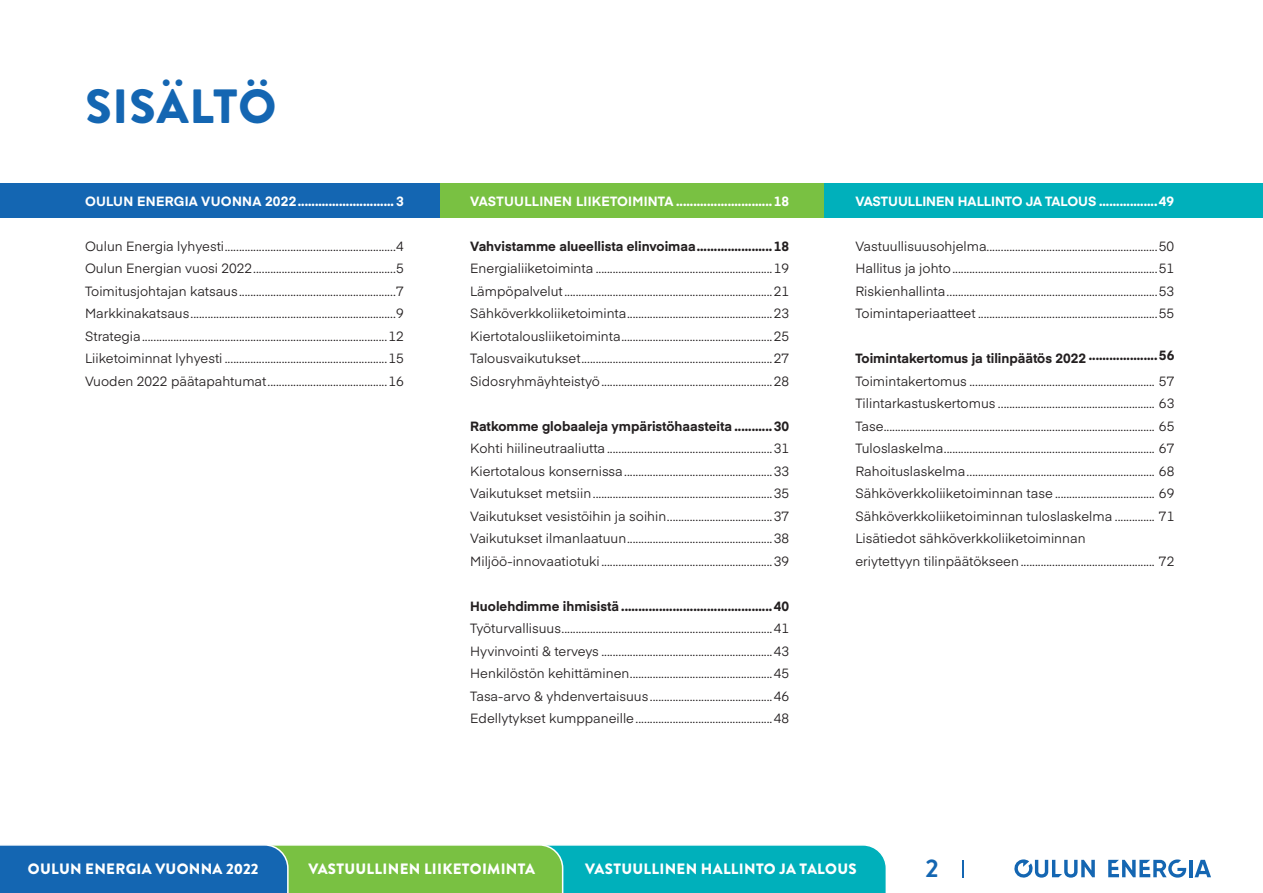
<style>
.page{position:relative;width:1263px;height:893px;background:#fff}
.page>*{position:absolute;margin:0;border:0;box-sizing:border-box;transform-origin:0 0}
.t1{font:900 48px "Brandon Grotesque";letter-spacing:.02em;color:#1466b2}
.t2{font:700 25.5px "Brandon Grotesque";color:#1466b2}
.t3{font:900 15px "Brandon Grotesque";letter-spacing:.02em;color:#fff}
.t4{font:13.2px/22.5px "Eina 01";color:#231f20;text-align:justify}
.t5{font:700 13.2px "Eina 01";color:#231f20}
.t6{font:700 13.2px "Eina 01";letter-spacing:.02em;color:#fff}
.t7{font:700 13.2px "Eina 01";color:#fff}
</style>
<div class="page">
<div style="left:0;top:183px;width:440px;height:34px;background:#1466b2"></div>
<div style="left:440px;top:183px;width:384px;height:34px;background:#79c142"></div>
<div style="left:824px;top:183px;width:439px;height:34px;background:#00b0bb"></div>
<svg style="left:0;top:845px;width:886px;height:48px;background:#309f94"></svg>
<svg style="left:962px;top:860px;width:2px;height:17px"></svg>
<hr style="left:1189px;top:860px;width:3px;height:17px;background:#1466b2">
<svg style="left:1194px;top:860px;width:17px;height:17px"></svg>
<svg style="left:1108px;top:859px;width:78px;height:19px"></svg>
<svg style="left:1014px;top:859px;width:81px;height:19px"></svg>
<h1 class="t1" style="left:85px;top:72px;width:192px">SISÄLTÖ</h1>
<p class="t6" style="left:85px;top:191px;width:320px">OULUN ENERGIA VUONNA 2022............................ 3</p>
<p class="t4" style="left:85px;top:234px;width:320px">Oulun Energia lyhyesti............................................................4<br>Oulun Energian vuosi 2022..................................................5<br>Toimitusjohtajan katsaus.......................................................7<br>Markkinakatsaus........................................................................9<br>Strategia......................................................................................12<br>Liiketoiminnat lyhyesti .........................................................15<br>Vuoden 2022 päätapahtumat..........................................16</p>
<p class="t6" style="left:470px;top:191px;width:320px">VASTUULLINEN LIIKETOIMINTA ............................18</p>
<p class="t5" style="left:470px;top:236px;width:320px">Vahvistamme alueellista elinvoimaa......................18</p>
<p class="t4" style="left:470px;top:256px;width:320px">Energialiiketoiminta ..............................................................19<br>Lämpöpalvelut.........................................................................21<br>Sähköverkkoliiketoiminta...................................................23<br>Kiertotalousliiketoiminta.....................................................25<br>Talousvaikutukset...................................................................27<br>Sidosryhmäyhteistyö............................................................28</p>
<p class="t5" style="left:470px;top:416px;width:320px">Ratkomme globaaleja ympäristöhaasteita ...........30</p>
<p class="t4" style="left:470px;top:436px;width:320px">Kohti hiilineutraaliutta..........................................................31<br>Kiertotalous konsernissa....................................................33<br>Vaikutukset metsiin...............................................................35<br>Vaikutukset vesistöihin ja soihin.....................................37<br>Vaikutukset ilmanlaatuun...................................................38<br>Miljöö-innovaatiotuki............................................................39</p>
<p class="t5" style="left:470px;top:596px;width:320px">Huolehdimme ihmisistä ............................................40</p>
<p class="t4" style="left:470px;top:616px;width:320px">Työturvallisuus..........................................................................41<br>Hyvinvointi &amp; terveys ............................................................43<br>Henkilöstön kehittäminen..................................................45<br>Tasa-arvo &amp; yhdenvertaisuus...........................................46<br>Edellytykset kumppaneille................................................48</p>
<p class="t7" style="left:855px;top:191px;width:320px">VASTUULLINEN HALLINTO JA TALOUS .................49</p>
<p class="t4" style="left:855px;top:234px;width:320px">Vastuullisuusohjelma............................................................50<br>Hallitus ja johto........................................................................51<br>Riskienhallinta..........................................................................53<br>Toimintaperiaatteet ...............................................................55</p>
<p class="t5" style="left:855px;top:349px;width:320px">Toimintakertomus ja tilinpäätös 2022 ....................56</p>
<p class="t4" style="left:855px;top:369px;width:320px;text-align:left">Toimintakertomus ................................................................. 57<br>Tilintarkastuskertomus ....................................................... 63<br>Tase............................................................................................... 65<br>Tuloslaskelma.......................................................................... 67<br>Rahoituslaskelma.................................................................. 68<br>Sähköverkkoliiketoiminnan tase ................................... 69<br>Sähköverkkoliiketoiminnan tuloslaskelma .............. 71<br>Lisätiedot sähköverkkoliiketoiminnan<br>eriytettyyn tilinpäätökseen............................................... 72</p>
<p class="t3" style="left:28px;top:858px;width:232px">OULUN ENERGIA VUONNA 2022</p>
<p class="t3" style="left:308px;top:858px;width:228px">VASTUULLINEN LIIKETOIMINTA</p>
<p class="t3" style="left:585px;top:858px;width:273px">VASTUULLINEN HALLINTO JA TALOUS</p>
<h2 class="t2" style="left:925px;top:851px;width:15px">2</h2>
</div>
